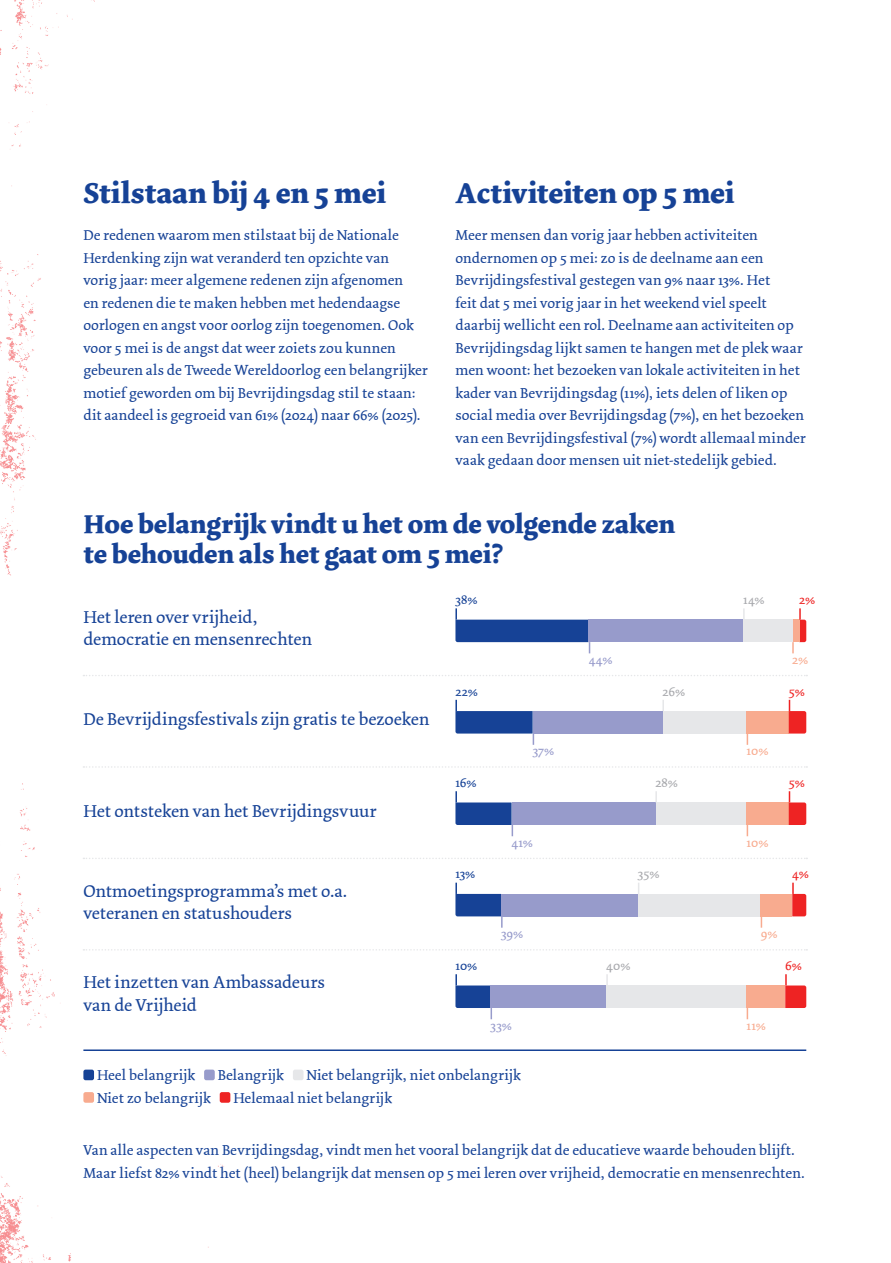
<style>
.page{position:relative;width:891px;height:1263px;background:#fff}
.page>*{position:absolute;margin:0;border:0;box-sizing:border-box;transform-origin:0 0}
.t1{font:700 30px "Dolly";color:#164296}
.t2{font:700 27px/30px "Dolly";letter-spacing:-.005em;color:#164296}
.t3{font:18px/22.5px "Dolly";color:#164296}
.t4{font:15px/22.5px "Dolly";letter-spacing:.01em;color:#164296}
.t5{font:13.5px "Dolly";letter-spacing:-.01em;color:#164296}
.t6{font:13.5px "Dolly";letter-spacing:.005em;color:#a8a9ad}
.t7{font:13.5px "Dolly";letter-spacing:.005em;color:#979bcb}
.t8{font:13.5px "Dolly";color:#f8ab8f}
.t9{font:13.5px "Dolly";color:#ee2323}
</style>
<div class="page">
<img style="left:0;top:0;width:408px;height:1263px">
<div style="left:83px;top:1069px;width:11px;height:11px;background:#164296;border-radius:2px"></div>
<div style="left:204px;top:1069px;width:11px;height:11px;background:#979bcb;border-radius:2px"></div>
<div style="left:293px;top:1069px;width:11px;height:11px;background:#e6e7e9;border-radius:2px"></div>
<div style="left:83px;top:1092px;width:11px;height:11px;background:#f8ab8f;border-radius:2px"></div>
<div style="left:220px;top:1092px;width:10px;height:11px;background:#ee2323;border-radius:2px"></div>
<hr style="left:83px;top:1049px;width:723px;height:2px;background:#164296">
<svg style="left:83px;top:675px;width:724px;height:1px"></svg>
<svg style="left:83px;top:766px;width:724px;height:2px"></svg>
<svg style="left:83px;top:858px;width:724px;height:1px"></svg>
<svg style="left:83px;top:949px;width:724px;height:1px"></svg>
<div style="left:589px;top:620px;width:154px;height:22px;background:#979bcb"></div>
<div style="left:743px;top:620px;width:49px;height:22px;background:#e6e7e9"></div>
<svg style="left:455px;top:608px;width:135px;height:45px"></svg>
<svg style="left:743px;top:608px;width:2px;height:12px"></svg>
<svg style="left:792px;top:608px;width:14px;height:45px"></svg>
<div style="left:662px;top:711px;width:85px;height:22px;background:#e6e7e9"></div>
<div style="left:533px;top:711px;width:129px;height:22px;background:#979bcb"></div>
<div style="left:747px;top:711px;width:42px;height:22px;background:#f8ab8f"></div>
<svg style="left:455px;top:700px;width:79px;height:45px"></svg>
<svg style="left:662px;top:700px;width:2px;height:11px"></svg>
<svg style="left:747px;top:733px;width:1px;height:12px"></svg>
<svg style="left:789px;top:700px;width:17px;height:33px"></svg>
<div style="left:655px;top:802px;width:92px;height:23px;background:#e6e7e9"></div>
<div style="left:512px;top:802px;width:143px;height:23px;background:#979bcb"></div>
<div style="left:747px;top:802px;width:42px;height:23px;background:#f8ab8f"></div>
<svg style="left:455px;top:791px;width:58px;height:45px"></svg>
<svg style="left:655px;top:791px;width:2px;height:11px"></svg>
<svg style="left:789px;top:791px;width:17px;height:34px"></svg>
<div style="left:638px;top:894px;width:123px;height:22px;background:#e6e7e9"></div>
<div style="left:501px;top:894px;width:137px;height:22px;background:#979bcb"></div>
<div style="left:761px;top:894px;width:31px;height:22px;background:#f8ab8f"></div>
<svg style="left:455px;top:883px;width:48px;height:45px"></svg>
<svg style="left:761px;top:916px;width:1px;height:12px"></svg>
<svg style="left:792px;top:883px;width:14px;height:33px"></svg>
<div style="left:606px;top:985px;width:141px;height:23px;background:#e6e7e9"></div>
<div style="left:491px;top:985px;width:115px;height:23px;background:#979bcb"></div>
<div style="left:747px;top:985px;width:38px;height:23px;background:#f8ab8f"></div>
<svg style="left:455px;top:974px;width:37px;height:45px"></svg>
<svg style="left:606px;top:974px;width:2px;height:11px"></svg>
<svg style="left:785px;top:974px;width:21px;height:34px"></svg>
<h1 class="t1" style="left:83px;top:174px;width:304px">Stilstaan bij 4 en 5 mei</h1>
<p class="t4" style="left:83px;top:224px;width:346px">De redenen waarom men stilstaat bij de Nationale Herdenking zijn wat veranderd ten opzichte van<br>vorig jaar: meer algemene redenen zijn afgenomen<br>en redenen die te maken hebben met hedendaagse oorlogen en angst voor oorlog zijn toegenomen. Ook voor 5 mei is de angst dat weer zoiets zou kunnen gebeuren als de Tweede Wereldoorlog een belangrijker motief geworden om bij Bevrijdingsdag stil te staan: dit aandeel is gegroeid van 61% (2024) naar 66% (2025).</p>
<h1 class="t1" style="left:455px;top:174px;width:280px">Activiteiten op 5 mei</h1>
<p class="t4" style="left:455px;top:224px;width:352px">Meer mensen dan vorig jaar hebben activiteiten ondernomen op 5 mei: zo is de deelname aan een Bevrijdingsfestival gestegen van 9% naar 13%. Het<br>feit dat 5 mei vorig jaar in het weekend viel speelt daarbij wellicht een rol. Deelname aan activiteiten op Bevrijdingsdag lijkt samen te hangen met de plek waar men woont: het bezoeken van lokale activiteiten in het kader van Bevrijdingsdag (11%), iets delen of liken op social media over Bevrijdingsdag (7%), en het bezoeken van een Bevrijdingsfestival (7%) wordt allemaal minder vaak gedaan door mensen uit niet-stedelijk gebied.</p>
<h2 class="t2" style="left:83px;top:509px;width:593px">Hoe belangrijk vindt u het om de volgende zaken te behouden als het gaat om 5 mei?</h2>
<p class="t3" style="left:83px;top:606px;width:230px">Het leren over vrijheid, democratie en mensenrechten</p>
<p class="t3" style="left:83px;top:708px;width:347px">De Bevrijdingsfestivals zijn gratis te bezoeken</p>
<p class="t3" style="left:83px;top:800px;width:295px">Het ontsteken van het Bevrijdingsvuur</p>
<p class="t3" style="left:83px;top:880px;width:265px">Ontmoetingsprogramma’s met o.a. veteranen en statushouders</p>
<p class="t3" style="left:83px;top:971px;width:243px">Het inzetten van Ambassadeurs van de Vrijheid</p>
<p class="t5" style="left:455px;top:592px;width:24px">38%</p>
<p class="t6" style="left:743px;top:592px;width:23px">14%</p>
<p class="t9" style="left:799px;top:592px;width:18px">2%</p>
<p class="t7" style="left:589px;top:652px;width:25px">44%</p>
<p class="t8" style="left:792px;top:652px;width:18px">2%</p>
<p class="t5" style="left:455px;top:683px;width:24px">22%</p>
<p class="t6" style="left:662px;top:683px;width:24px">26%</p>
<p class="t9" style="left:789px;top:683px;width:18px">5%</p>
<p class="t7" style="left:533px;top:743px;width:23px">37%</p>
<p class="t8" style="left:747px;top:743px;width:23px">10%</p>
<p class="t5" style="left:455px;top:774px;width:23px">16%</p>
<p class="t6" style="left:655px;top:774px;width:24px">28%</p>
<p class="t9" style="left:789px;top:774px;width:18px">5%</p>
<p class="t7" style="left:512px;top:834px;width:23px">41%</p>
<p class="t8" style="left:747px;top:834px;width:23px">10%</p>
<p class="t5" style="left:455px;top:866px;width:21px">13%</p>
<p class="t6" style="left:638px;top:866px;width:23px">35%</p>
<p class="t9" style="left:792px;top:866px;width:18px">4%</p>
<p class="t7" style="left:501px;top:926px;width:24px">39%</p>
<p class="t8" style="left:761px;top:926px;width:18px">9%</p>
<p class="t5" style="left:455px;top:957px;width:23px">10%</p>
<p class="t6" style="left:606px;top:957px;width:26px">40%</p>
<p class="t9" style="left:785px;top:957px;width:18px">6%</p>
<p class="t7" style="left:491px;top:1017px;width:23px">33%</p>
<p class="t8" style="left:747px;top:1017px;width:21px">11%</p>
<p class="t4" style="left:97px;top:1064px;width:100px">Heel belangrijk</p>
<p class="t4" style="left:218px;top:1064px;width:68px">Belangrijk</p>
<p class="t4" style="left:306px;top:1064px;width:216px">Niet belangrijk, niet onbelangrijk</p>
<p class="t4" style="left:97px;top:1087px;width:115px">Niet zo belangrijk</p>
<p class="t4" style="left:233px;top:1087px;width:160px">Helemaal niet belangrijk</p>
<p class="t4" style="left:83px;top:1139px;width:723px">Van alle aspecten van Bevrijdingsdag, vindt men het vooral belangrijk dat de educatieve waarde behouden blijft.<br>Maar liefst 82% vindt het (heel) belangrijk dat mensen op 5 mei leren over vrijheid, democratie en mensenrechten.</p>
</div>
